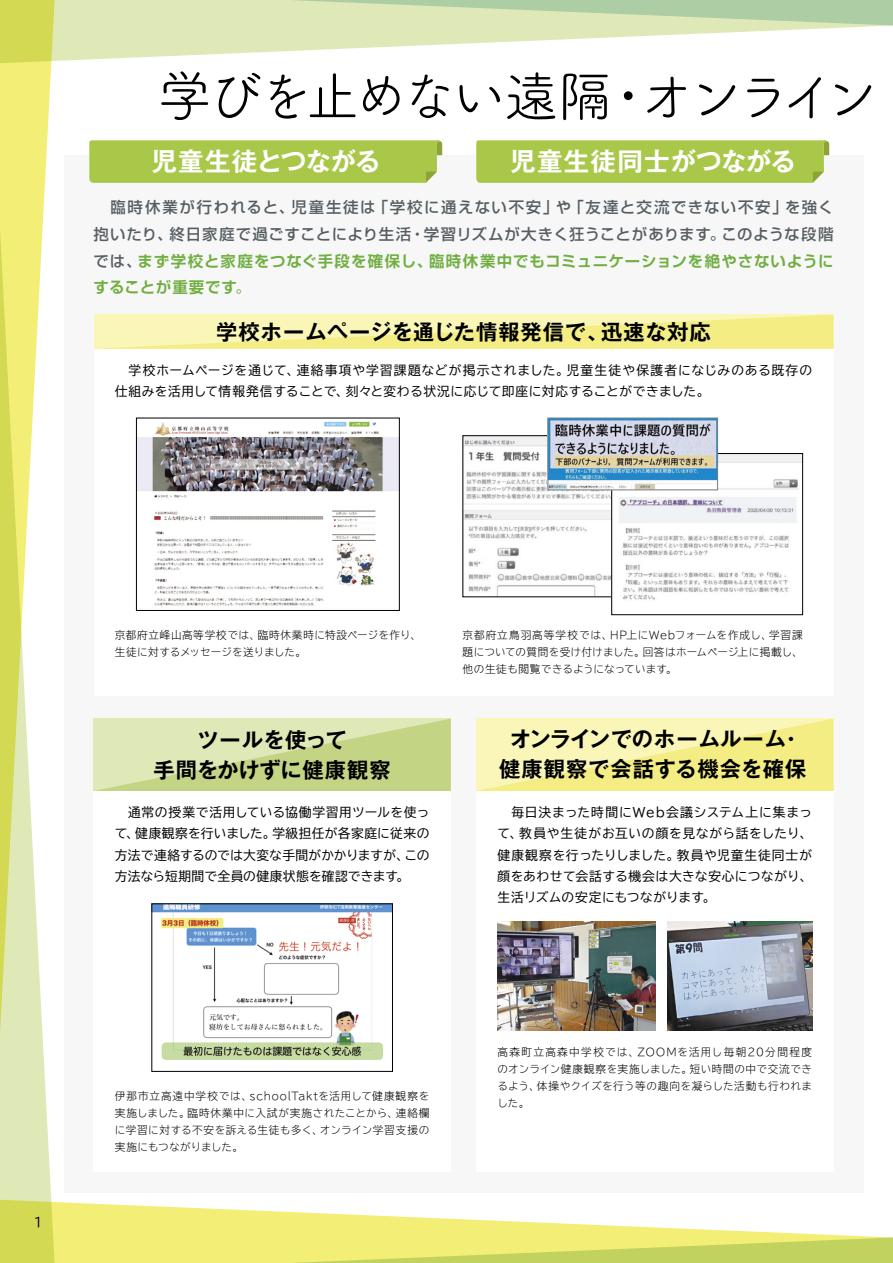
<style>
.page{position:relative;width:893px;height:1263px;background:#fff}
.page>*{position:absolute;margin:0;border:0;box-sizing:border-box;transform-origin:0 0}
.t1{font:55.35px "Tsuku A Rd Gothic";letter-spacing:-.13em;color:#000}
.t2{font:700 25.5px "Gothic MB101 Pr 6 De";letter-spacing:.045em;color:#fff}
.t3{font:700 25.5px "Gothic MB101 Pr 6 De";letter-spacing:-.015em;color:#fff}
.t4{font:700 21.3px/29.7px "Gothic MB101 Pr 6 De";letter-spacing:.035em;color:#000;text-align:center}
.t5{font:700 21.3px/29.7px "Gothic MB101 Pr 6 De";letter-spacing:.015em;color:#000;text-align:center}
.t6{font:500 15.45px/26.5px "Shin Go Pro";letter-spacing:.075em;color:#565e63;text-align:right}
.t7{font:700 15.45px/26.5px "Shin Go Pro De";letter-spacing:.065em;color:#71af42}
.t8{font:12.75px/21.3px "TBUD Go Std";letter-spacing:.035em;color:#000;text-align:justify}
.t9{font:300 10.65px/17px "TBUD Go Std Super";letter-spacing:.035em;color:#000;text-align:justify}
.s1{font-family:"Shin Go Pro";font-weight:500;color:#565e63}
.s2{font-family:"Shin Go Pro";font-weight:400}
</style>
<div class="page">
<div style="left:64px;top:155px;width:799px;height:1038px;background:#f7f7f7"></div>
<svg style="left:0;top:64px;width:52px;height:1135px"></svg>
<svg style="left:0;top:0;width:893px;height:64px;fill:#dfe9b8"></svg>
<svg style="left:89px;top:140px;width:353px;height:43px;background:#aac84e"></svg>
<svg style="left:476px;top:140px;width:353px;height:43px;background:#aac84e"></svg>
<svg style="left:0;top:1199px;width:893px;height:64px;fill:#f3ee75"></svg>
<div style="left:94px;top:317px;width:739px;height:378px;background:#fff"></div>
<img style="left:465px;top:437px;width:146px;height:158px">
<img style="left:613px;top:455px;width:188px;height:145px">
<div style="left:611px;top:453px;width:192px;height:162px;border:1px solid #000"></div>
<div style="left:94px;top:721px;width:357px;height:450px;background:#fff"></div>
<div style="left:476px;top:721px;width:357px;height:450px;background:#fff"></div>
<img style="left:138px;top:421px;width:260px;height:185px">
<div style="left:136px;top:418px;width:264px;height:193px;border:1px solid #000"></div>
<img style="left:550px;top:420px;width:166px;height:68px">
<div style="left:548px;top:418px;width:170px;height:72px;border:1px solid #7c7c7c"></div>
<img style="left:497px;top:921px;width:158px;height:109px">
<img style="left:668px;top:921px;width:144px;height:109px">
<img style="left:154px;top:906px;width:237px;height:154px">
<svg style="left:94px;top:315px;width:739px;height:34px;background:#f5f19d"></svg>
<svg style="left:94px;top:719px;width:357px;height:72px;background:#d0de9d"></svg>
<svg style="left:476px;top:719px;width:357px;height:72px;background:#f6f19e"></svg>
<h1 class="t1" style="left:157px;top:54px;width:724px">学びを止めない遠隔・オンライン</h1>
<h2 class="t3" style="left:151px;top:140px;width:231px">児童生徒とつながる</h2>
<h2 class="t2" style="left:510px;top:140px;width:287px">児童生徒同士がつながる</h2>
<h3 class="t6" style="left:94px;top:192px;width:741px">臨時休業が行われると、児童生徒は「学校に通えない不安」や「友達と交流できない不安」を強く抱いたり、終日家庭で過ごすことにより生活・学習リズムが大きく狂うことがあります。このような段階</h3>
<h3 class="t7" style="left:94px;top:246px;width:741px"><span class="s1">では、</span>まず学校と家庭をつなぐ手段を確保し、臨時休業中でもコミュニケーションを絶やさないようにすることが重要です<span class="s2">。</span></h3>
<h3 class="t4" style="left:216px;top:316px;width:496px">学校ホームページを通じた情報発信で、迅速な対応</h3>
<p class="t8" style="left:115px;top:359px;width:699px">　学校ホームページを通じて、連絡事項や学習課題などが掲示されました。児童生徒や保護者になじみのある既存の仕組みを活用して情報発信することで、刻々と変わる状況に応じて即座に対応することができました。</p>
<p class="t8" style="left:33px;top:1212px;width:11px">1</p>
<p class="t9" style="left:115px;top:626px;width:308px">京都府立峰山高等学校では、臨時休業時に特設ページを作り、生徒に対するメッセージを送りました。</p>
<p class="t9" style="left:463px;top:626px;width:342px">京都府立鳥羽高等学校では、HP上にWebフォームを作成し、学習課題についての質問を受け付けました。回答はホームページ上に掲載し、他の生徒も閲覧できるようになっています。</p>
<h3 class="t5" style="left:153px;top:724px;width:239px">ツールを使って<br>手間をかけずに健康観察</h3>
<h3 class="t4" style="left:499px;top:723px;width:309px">オンラインでのホームルーム・健康観察で会話する機会を確保</h3>
<p class="t8" style="left:115px;top:801px;width:316px">　通常の授業で活用している協働学習用ツールを使って、健康観察を行いました。学級担任が各家庭に従来の方法で連絡するのでは大変な手間がかかりますが、この方法なら短期間で全員の健康状態を確認できます。</p>
<p class="t9" style="left:115px;top:1087px;width:316px">伊那市立高遠中学校では、schoolTaktを活用して健康観察を実施しました。臨時休業中に入試が実施されたことから、連絡欄に学習に対する不安を訴える生徒も多く、オンライン学習支援の実施にもつながりました。</p>
<p class="t8" style="left:497px;top:801px;width:316px">　毎日決まった時間にWeb会議システム上に集まって、教員や生徒がお互いの顔を見ながら話をしたり、健康観察を行ったりしました。教員や児童生徒同士が顔をあわせて会話する機会は大きな安心につながり、生活リズムの安定にもつながります。</p>
<p class="t9" style="left:497px;top:1044px;width:316px">高森町立高森中学校では、ZOOMを活用し毎朝20分間程度のオンライン健康観察を実施しました。短い時間の中で交流できるよう、体操やクイズを行う等の趣向を凝らした活動も行われました。</p>
</div>
